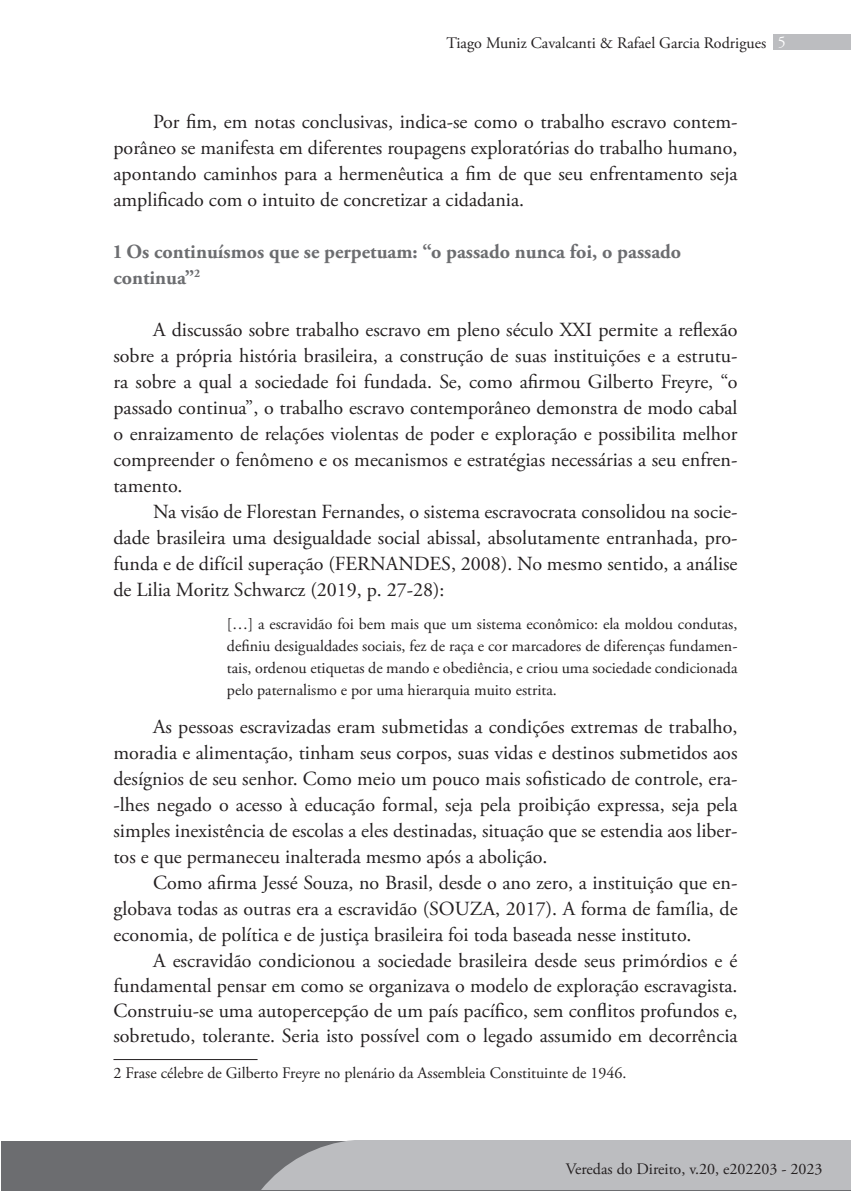
<style>
.page{position:relative;width:851px;height:1191px;background:#fff}
.page>*{position:absolute;margin:0;border:0;box-sizing:border-box;transform-origin:0 0}
.t1{font:20px/26px "Adobe Garamond Pro";color:#231f20;text-align:justify}
.t2{font:700 20px/26px "Adobe Garamond Pro";color:#6c6d70}
.t3{font:16px/22px "Adobe Garamond Pro";color:#231f20;text-align:justify}
.s1{color:#fff}
</style>
<div class="page">
<div style="left:1px;top:1141px;width:849px;height:50px;background:#6c6d70"></div>
<hr style="left:0;top:1140px;width:1px;height:50px;background:#6c6d70">
<div style="left:773px;top:34px;width:77px;height:16px;background:#bcbdc0"></div>
<div style="left:261px;top:1140px;width:589px;height:50px;background:#bcbdc0"></div>
<hr style="left:113px;top:1059px;width:144px;height:1px;background:#231f20">
<p class="t3" style="left:446px;top:32px;width:340px">Tiago Muniz Cavalcanti &amp; Rafael Garcia Rodrigues <span class="s1">5</span></p>
<p class="t1" style="left:113px;top:109px;width:625px;text-indent:40px">Por fim, em notas conclusivas, indica-se como o trabalho escravo contem&shy;porâneo se manifesta em diferentes roupagens exploratórias do trabalho humano, apontando caminhos para a hermenêutica a fim de que seu enfrentamento seja amplificado com o intuito de concretizar a cidadania.</p>
<p class="t2" style="left:113px;top:239px;width:569px">1 Os continuísmos que se perpetuam: “o passado nunca foi, o passado continua”<sup>2</sup></p>
<p class="t1" style="left:113px;top:317px;width:625px;text-indent:40px">A discussão sobre trabalho escravo em pleno século XXI permite a reflexão sobre a própria história brasileira, a construção de suas instituições e a estrutu&shy;ra sobre a qual a sociedade foi fundada. Se, como afirmou Gilberto Freyre, “o passado continua”, o trabalho escravo contemporâneo demonstra de modo cabal o enraizamento de relações violentas de poder e exploração e possibilita melhor compreender o fenômeno e os mecanismos e estratégias necessárias a seu enfren&shy;tamento.</p>
<p class="t1" style="left:113px;top:499px;width:625px;text-indent:40px">Na visão de Florestan Fernandes, o sistema escravocrata consolidou na socie&shy;dade brasileira uma desigualdade social abissal, absolutamente entranhada, pro&shy;funda e de difícil superação (FERNANDES, 2008). No mesmo sentido, a análise de Lilia Moritz Schwarcz (2019, p. 27-28):</p>
<p class="t3" style="left:227px;top:614px;width:512px">[…] a escravidão foi bem mais que um sistema econômico: ela moldou condutas, definiu desigualdades sociais, fez de raça e cor marcadores de diferenças fundamen&shy;tais, ordenou etiquetas de mando e obediência, e criou uma sociedade condicionada pelo paternalismo e por uma hierarquia muito estrita.</p>
<p class="t1" style="left:113px;top:714px;width:625px;text-indent:40px">As pessoas escravizadas eram submetidas a condições extremas de trabalho, moradia e alimentação, tinham seus corpos, suas vidas e destinos submetidos aos desígnios de seu senhor. Como meio um pouco mais sofisticado de controle, era--lhes negado o acesso à educação formal, seja pela proibição expressa, seja pela simples inexistência de escolas a eles destinadas, situação que se estendia aos liber&shy;tos e que permaneceu inalterada mesmo após a abolição.</p>
<p class="t1" style="left:113px;top:870px;width:625px;text-indent:40px">Como afirma Jessé Souza, no Brasil, desde o ano zero, a instituição que en&shy;globava todas as outras era a escravidão (SOUZA, 2017). A forma de família, de economia, de política e de justiça brasileira foi toda baseada nesse instituto.</p>
<p class="t1" style="left:113px;top:948px;width:625px;line-height:25px;text-indent:40px">A escravidão condicionou a sociedade brasileira desde seus primórdios e é fundamental pensar em como se organizava o modelo de exploração escravagista.<br>Construiu-se uma autopercepção de um país pacífico, sem conflitos profundos e, sobretudo, tolerante. Seria isto possível com o legado assumido em decorrência</p>
<p class="t3" style="left:113px;top:1062px;width:514px">2 Frase célebre de Gilberto Freyre no plenário da Assembleia Constituinte de 1946.</p>
<p class="t3" style="left:565px;top:1158px;width:258px">Veredas do Direito, v.20, e202203 - 2023</p>
</div>
